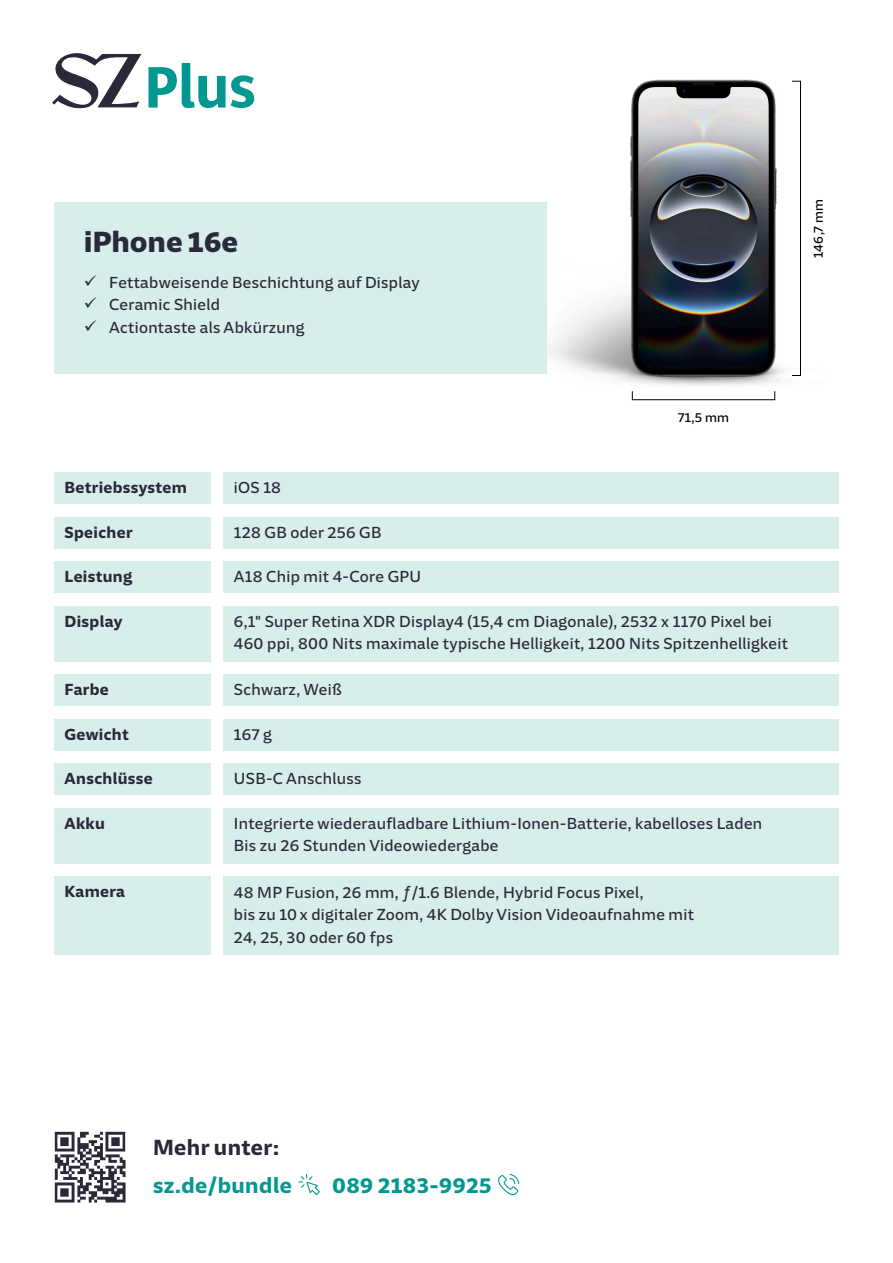
<style>
.page{position:relative;width:893px;height:1263px;background:#fff}
.page>*{position:absolute;margin:0;border:0;box-sizing:border-box;transform-origin:0 0}
.t1{font:900 30px "SZ Sans Digital";letter-spacing:-.005em;color:#29293a}
.t2{font:700 22.5px "SZ Sans Digital";letter-spacing:.02em;color:#02988f}
.t3{font:700 22.5px "SZ Sans Digital";letter-spacing:.02em;color:#29293a}
.t4{font:16.5px/22.5px "SZ Sans Digital";letter-spacing:.02em;color:#29293a}
.t5{font:700 16.5px "SZ Sans Digital";letter-spacing:.02em;color:#29293a}
.t6{font:13.5px "SZ Sans Digital";letter-spacing:.02em;color:#000}
.s1{font-family:"Arial"}
</style>
<div class="page">
<img style="left:54px;top:1131px;width:72px;height:72px">
<svg style="left:299px;top:1174px;width:21px;height:21px"></svg>
<svg style="left:498px;top:1174px;width:21px;height:22px"></svg>
<svg style="left:149px;top:63px;width:105px;height:45px"></svg>
<svg style="left:52px;top:53px;width:89px;height:56px"></svg>
<div style="left:54px;top:472px;width:156px;height:32px;background:#d8eeeb"></div>
<div style="left:54px;top:517px;width:156px;height:32px;background:#d8eeeb"></div>
<div style="left:54px;top:561px;width:156px;height:32px;background:#d8eeeb"></div>
<div style="left:54px;top:606px;width:156px;height:55px;background:#d8eeeb"></div>
<div style="left:54px;top:674px;width:156px;height:32px;background:#d8eeeb"></div>
<div style="left:54px;top:719px;width:156px;height:31px;background:#d8eeeb"></div>
<div style="left:54px;top:763px;width:156px;height:32px;background:#d8eeeb"></div>
<div style="left:54px;top:808px;width:156px;height:55px;background:#d8eeeb"></div>
<div style="left:54px;top:876px;width:156px;height:79px;background:#d8eeeb"></div>
<div style="left:223px;top:472px;width:616px;height:32px;background:#d8eeeb"></div>
<div style="left:223px;top:517px;width:616px;height:32px;background:#d8eeeb"></div>
<div style="left:223px;top:561px;width:616px;height:32px;background:#d8eeeb"></div>
<div style="left:223px;top:606px;width:616px;height:55px;background:#d8eeeb"></div>
<div style="left:223px;top:674px;width:616px;height:32px;background:#d8eeeb"></div>
<div style="left:223px;top:719px;width:616px;height:31px;background:#d8eeeb"></div>
<div style="left:223px;top:763px;width:616px;height:32px;background:#d8eeeb"></div>
<div style="left:223px;top:808px;width:616px;height:55px;background:#d8eeeb"></div>
<div style="left:223px;top:876px;width:616px;height:79px;background:#d8eeeb"></div>
<img style="left:546px;top:79px;width:255px;height:314px">
<div style="left:792px;top:81px;width:9px;height:295px;border:1px solid #000"></div>
<div style="left:54px;top:202px;width:492px;height:172px;background:#d8eeeb"></div>
<h1 class="t1" style="left:84px;top:225px;width:156px">iPhone 16e</h1>
<p class="t4" style="left:109px;top:271px;width:312px">Fettabweisende Beschichtung auf Display<br>Ceramic Shield<br>Actiontaste als Abkürzung</p>
<p class="t6" style="left:810px;top:258px;width:61px;rotate:-90deg">146,7 mm</p>
<p class="t5" style="left:65px;top:478px;width:124px">Betriebssystem</p>
<p class="t5" style="left:65px;top:522px;width:69px">Speicher</p>
<p class="t5" style="left:65px;top:567px;width:69px">Leistung</p>
<p class="t5" style="left:65px;top:612px;width:59px">Display</p>
<p class="t5" style="left:65px;top:680px;width:46px">Farbe</p>
<p class="t5" style="left:65px;top:724px;width:66px">Gewicht</p>
<p class="t5" style="left:65px;top:769px;width:90px">Anschlüsse</p>
<p class="t5" style="left:65px;top:814px;width:42px">Akku</p>
<p class="t5" style="left:65px;top:882px;width:62px">Kamera</p>
<p class="t6" style="left:678px;top:410px;width:53px">71,5 mm</p>
<p class="t4" style="left:234px;top:476px;width:49px">iOS 18</p>
<p class="t4" style="left:234px;top:521px;width:149px">128 GB oder 256 GB</p>
<p class="t4" style="left:234px;top:565px;width:189px">A18 Chip mit 4‑Core GPU</p>
<p class="t4" style="left:234px;top:610px;width:556px">6,1" Super Retina XDR Display4 (15,4 cm Diagonale), 2532 x 1170 Pixel bei<br>460 ppi, 800 Nits maximale typische Helligkeit, 1200 Nits Spitzenhelligkeit</p>
<p class="t4" style="left:234px;top:678px;width:109px">Schwarz, Weiß</p>
<p class="t4" style="left:234px;top:723px;width:40px">167 g</p>
<p class="t4" style="left:234px;top:767px;width:129px">USB-C Anschluss</p>
<p class="t4" style="left:234px;top:812px;width:530px">Integrierte wiederaufladbare Lithium-Ionen-Batterie, kabelloses Laden<br>Bis zu 26 Stunden Videowiedergabe</p>
<p class="t4" style="left:234px;top:881px;width:462px">48 MP Fusion, 26 mm, <span class="s1">ƒ</span>/1.6 Blende, Hybrid Focus Pixel,<br>bis zu 10 x digitaler Zoom, 4K Dolby Vision Videoaufnahme mit<br>24, 25, 30 oder 60 fps</p>
<h2 class="t3" style="left:153px;top:1134px;width:127px">Mehr unter:</h2>
<h2 class="t2" style="left:153px;top:1172px;width:141px">sz.de/bundle</h2>
<h2 class="t2" style="left:332px;top:1172px;width:161px">089 2183-9925</h2>
</div>
